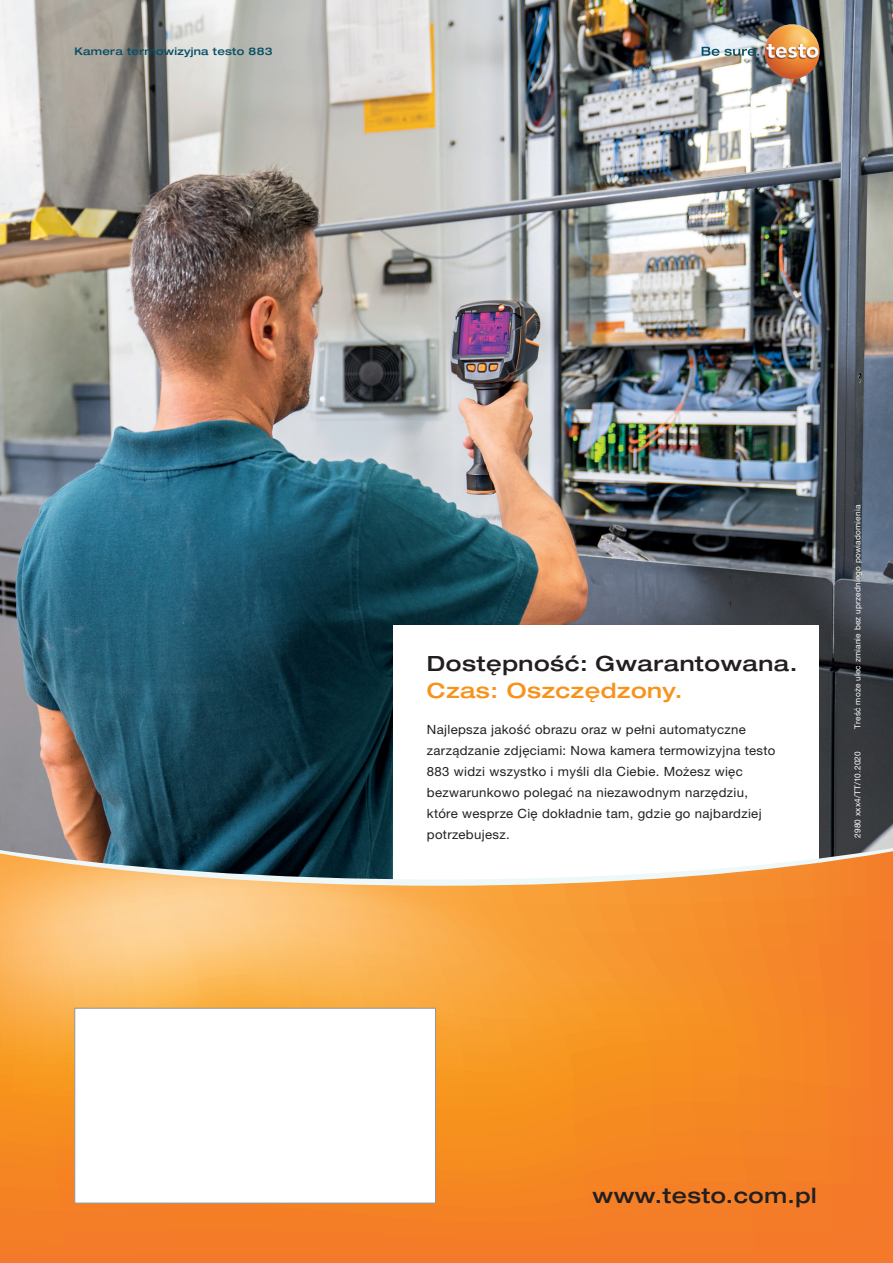
<style>
.page{position:relative;width:893px;height:1263px;background:#fff}
.page>*{position:absolute;margin:0;border:0;box-sizing:border-box;transform-origin:0 0}
.t1{font:500 expanded 21px "Helvetica Neue LTW1 G";letter-spacing:.025em;color:#231f20}
.t2{font:500 expanded 21px "Helvetica Neue LTW1 G";letter-spacing:.025em;color:#f7931d}
.t3{font:12.75px/21px "Helvetica Neue LTW1 G";letter-spacing:.025em;color:#231f20}
.t4{font:500 expanded 10.5px "Helvetica Neue LTW1 G";letter-spacing:.025em;color:#074f64}
.t5{font:8.25px "Helvetica Neue LTW1 G";letter-spacing:.025em;color:#fff}
</style>
<div class="page">
<img style="left:0;top:0;width:893px;height:848px">
<div style="left:393px;top:625px;width:426px;height:359px;background:#fff"></div>
<svg style="left:0;top:851px;width:893px;height:412px;background:#f19740"></svg>
<div style="left:74px;top:1008px;width:362px;height:195px;background:#fff;border:1px solid #939598"></div>
<svg style="left:702px;top:47px;width:57px;height:9px"></svg>
<img style="left:765px;top:24px;width:54px;height:55px;border-radius:27px">
<p class="t4" style="left:74px;top:44px;width:200px">Kamera termowizyjna testo 883</p>
<h1 class="t1" style="left:427px;top:650px;width:372px">Dostępność: Gwarantowana.</h1>
<h1 class="t2" style="left:427px;top:677px;width:257px">Czas: Oszczędzony.</h1>
<p class="t3" style="left:427px;top:719px;width:350px">Najlepsza jakość obrazu oraz w pełni automatyczne zarządzanie zdjęciami: Nowa kamera termowizyjna testo 883 widzi wszystko i myśli dla Ciebie. Możesz więc bezwarunkowo polegać na niezawodnym narzędziu, które wesprze Cię dokładnie tam, gdzie go najbardziej potrzebujesz.</p>
<p class="t5" style="left:853px;top:728px;width:225px;rotate:-90deg">Treść może ulec zmianie bez uprzedniego powiadomienia</p>
<p class="t5" style="left:853px;top:838px;width:88px;rotate:-90deg">2980 xxx4/TT/10.2020</p>
<h1 class="t1" style="left:593px;top:1182px;width:225px">www.testo.com.pl</h1>
</div>
